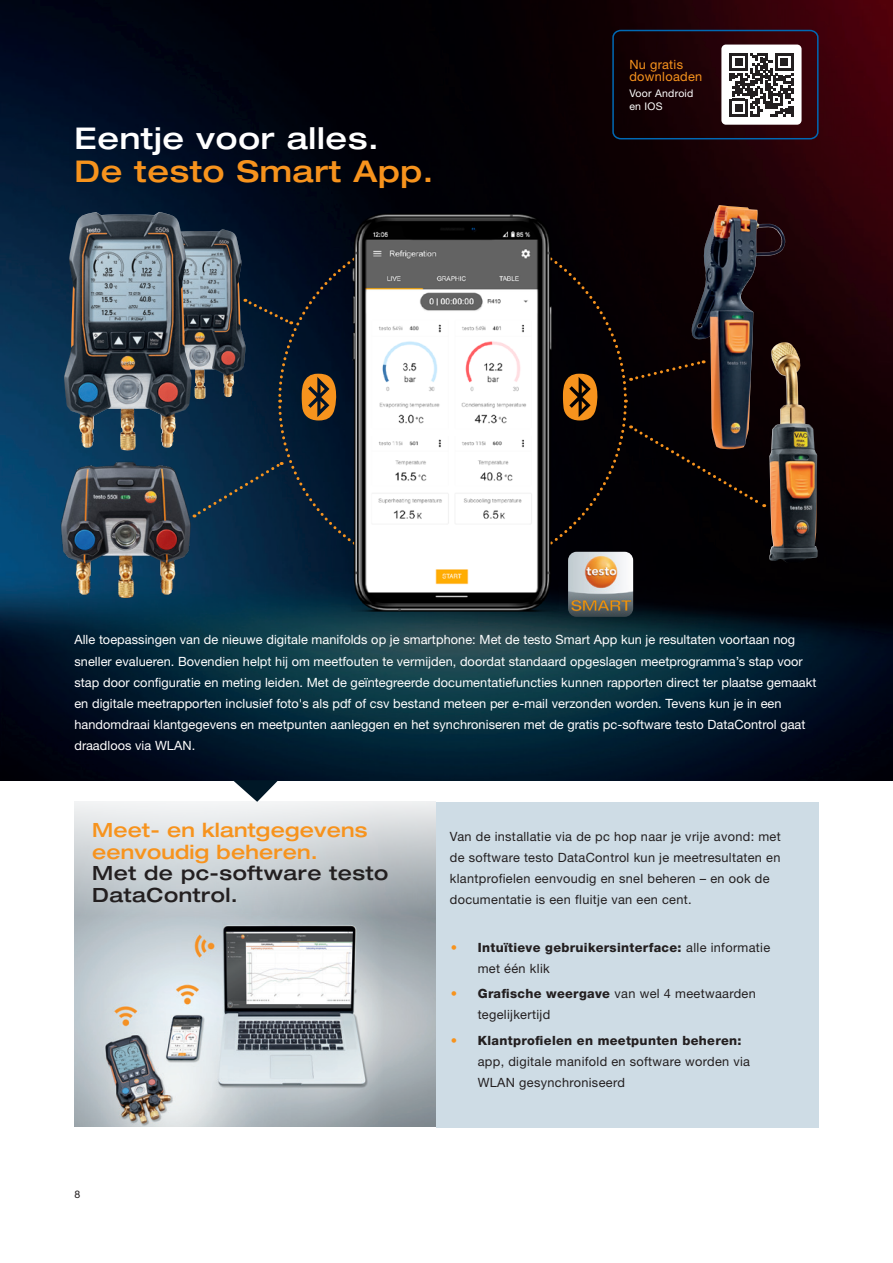
<style>
.page{position:relative;width:893px;height:1263px;background:#fff}
.page>*{position:absolute;margin:0;border:0;box-sizing:border-box;transform-origin:0 0}
.t1{font:500 expanded 30px "Helvetica Neue LTW1 G";letter-spacing:.025em;color:#fff}
.t2{font:500 expanded 30px "Helvetica Neue LTW1 G";letter-spacing:.025em;color:#f7931d}
.t3{font:500 expanded 19.65px/21.6px "Helvetica Neue LTW1 G";letter-spacing:.01em;color:#f7931d}
.t4{font:500 expanded 19.65px/21.6px "Helvetica Neue LTW1 G";letter-spacing:.025em;color:#231f20}
.t5{font:12.75px/21px "Helvetica Neue LTW1 G";letter-spacing:.005em;color:#fff}
.t6{font:12.75px/21px "Helvetica Neue LTW1 G";letter-spacing:.025em;color:#231f20}
.t7{font:800 12.75px/21px "Helvetica Neue LTW1 G";letter-spacing:.025em;color:#231f20}
.t8{font:12.75px/12.1px "Helvetica Neue LTW1 G";letter-spacing:.025em;color:#f7931d}
.t9{font:10.5px/12.1px "Helvetica Neue LTW1 G";letter-spacing:.025em;color:#fff}
.t10{font:10.5px "Helvetica Neue LTW1 G";color:#231f20}
.s1{color:#f7931d}
.s2{font-weight:400}
.s3{font-weight:800;color:#f7931d}
.s4{font-weight:800}
</style>
<div class="page">
<img style="left:0;top:0;width:893px;height:780px">
<div style="left:436px;top:802px;width:383px;height:325px;background:#cedce5"></div>
<img style="left:27px;top:447px;width:201px;height:159px">
<img style="left:158px;top:229px;width:36px;height:168px">
<img style="left:64px;top:212px;width:94px;height:236px">
<img style="left:769px;top:343px;width:49px;height:219px">
<img style="left:692px;top:205px;width:93px;height:244px">
<svg style="left:233px;top:780px;width:45px;height:21px"></svg>
<img style="left:568px;top:577px;width:65px;height:40px">
<svg style="left:194px;top:225px;width:571px;height:352px;background:#181c24"></svg>
<img style="left:74px;top:801px;width:362px;height:326px">
<img style="left:351px;top:210px;width:229px;height:402px">
<div style="left:612px;top:30px;width:207px;height:109px;border:2px solid #0069b5;border-radius:7px"></div>
<div style="left:721px;top:45px;width:80px;height:80px;background:#fff;border-radius:4px"></div>
<svg style="left:730px;top:53px;width:63px;height:63px"></svg>
<h1 class="t1" style="left:74px;top:119px;width:306px">Eentje voor alles.</h1>
<h1 class="t2" style="left:74px;top:152px;width:361px">De testo Smart App.</h1>
<p class="t8" style="left:629px;top:58px;width:74px">Nu gratis downloaden</p>
<p class="t9" style="left:629px;top:87px;width:66px">Voor Android en IOS</p>
<p class="t5" style="left:74px;top:629px;width:744px">Alle toepassingen van de nieuwe digitale manifolds op je smartphone: Met de testo Smart App kun je resultaten voortaan nog sneller evalueren. Bovendien helpt hij om meetfouten te vermijden, doordat standaard opgeslagen meetprogramma’s stap voor stap door configuratie en meting leiden. Met de geïntegreerde documentatiefuncties kunnen rapporten direct ter plaatse gemaakt en digitale meetrapporten inclusief foto's als pdf of csv bestand meteen per e-mail verzonden worden. Tevens kun je in een handomdraai klantgegevens en meetpunten aanleggen en het synchroniseren met de gratis pc-software testo DataControl gaat draadloos via WLAN.</p>
<h2 class="t3" style="left:92px;top:819px;width:277px">Meet- en klantgegevens eenvoudig beheren.</h2>
<h2 class="t4" style="left:92px;top:862px;width:298px">Met de pc-software testo<br>DataControl.</h2>
<p class="t10" style="left:74px;top:1188px;width:7px">8</p>
<p class="t6" style="left:450px;top:826px;width:332px">Van de installatie via de pc hop naar je vrije avond: met de software testo DataControl kun je meetresultaten en klantprofielen eenvoudig en snel beheren – en ook de documentatie is een fluitje van een cent.</p>
<p class="t7" style="left:478px;top:937px;width:294px;text-indent:-27px"><span class="s1">•</span> Intuïtieve gebruikersinterface: <span class="s2">alle informatie met één klik</span></p>
<p class="t6" style="left:478px;top:983px;width:280px;text-indent:-27px"><span class="s3">•</span> <span class="s4">Grafische weergave</span> van wel 4 meetwaarden tegelijkertijd</p>
<p class="t6" style="left:478px;top:1029px;width:274px;text-indent:-27px"><span class="s3">•</span> <span class="s4">Klantprofielen en meetpunten beheren: </span>app, digitale manifold en software worden via<br>WLAN gesynchroniseerd</p>
</div>
